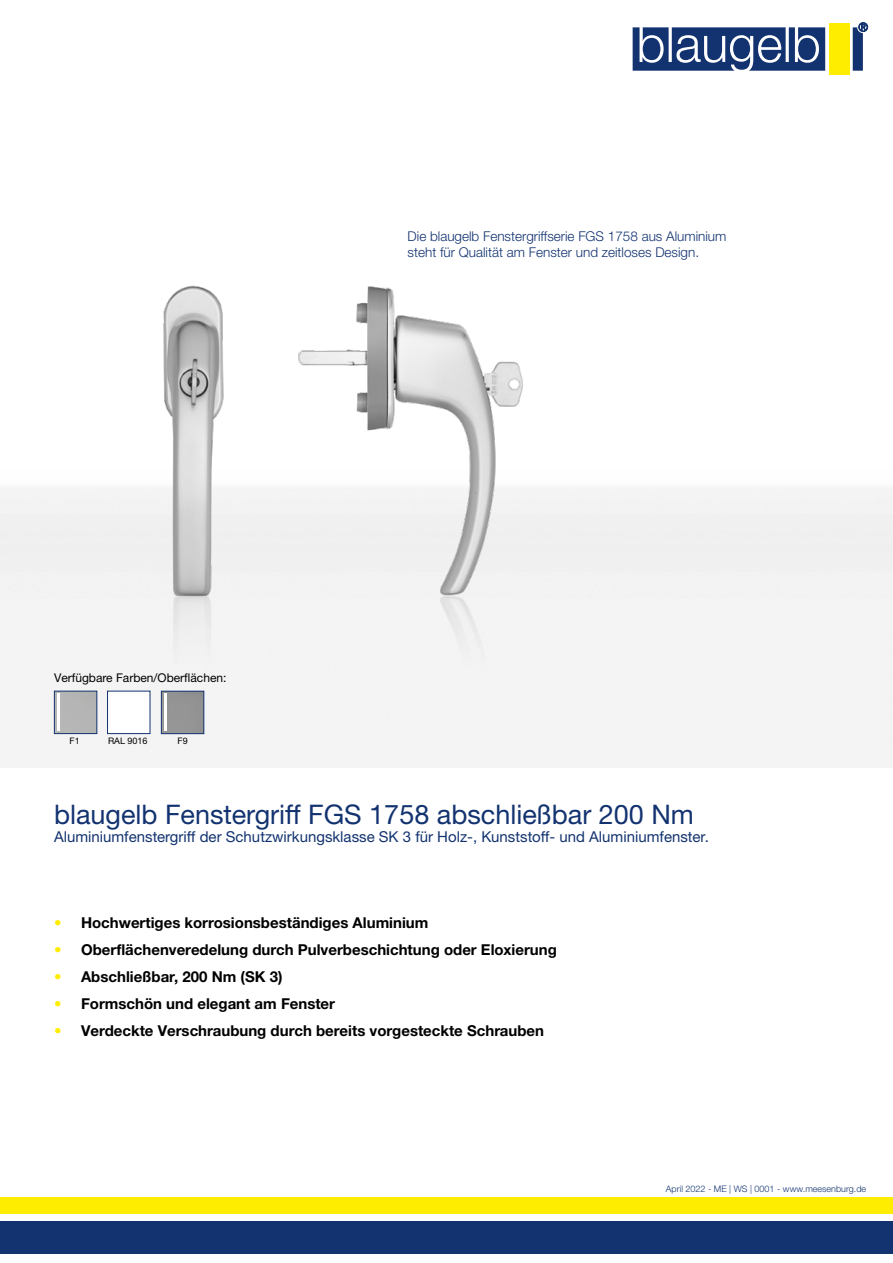
<style>
.page{position:relative;width:893px;height:1263px;background:#fff}
.page>*{position:absolute;margin:0;border:0;box-sizing:border-box;transform-origin:0 0}
.t1{font:27px "Helvetica Neue World 55 Roman";color:#133370}
.t2{font:700 15px "Helvetica Neue World 75";color:#000}
.t3{font:15px "Helvetica Neue World 55 Roman";color:#133370}
.t4{font:300 13.5px/16.2px "Helvetica Neue LT Std";color:#133370}
.t5{font:12px "Helvetica Neue World 55 Roman";color:#000}
.t6{font:9px "Helvetica Neue World 45 Lt";color:#133370}
.t7{font:9px "Helvetica Neue World 55 Roman";color:#000}
.s1{color:#ffed00}
</style>
<div class="page">
<div style="left:0;top:1222px;width:893px;height:32px;background:#133370"></div>
<div style="left:0;top:1197px;width:893px;height:17px;background:#ffed00"></div>
<svg style="left:633px;top:22px;width:235px;height:49px"></svg>
<div style="left:829px;top:23px;width:20px;height:51px;background:#ffed00"></div>
<img style="left:78px;top:285px;width:457px;height:464px">
<div style="left:107px;top:691px;width:43px;height:43px;background:#fff;border:1px solid #133370"></div>
<img style="left:163px;top:693px;width:39px;height:39px">
<div style="left:161px;top:691px;width:43px;height:43px;border:1px solid #133370"></div>
<hr style="left:164px;top:693px;width:2px;height:38px;background:#fff">
<img style="left:56px;top:693px;width:39px;height:39px">
<div style="left:54px;top:691px;width:43px;height:43px;border:1px solid #133370"></div>
<hr style="left:57px;top:693px;width:2px;height:38px;background:#fff">
<p class="t5" style="left:54px;top:671px;width:174px">Verfügbare Farben/Oberflächen:</p>
<p class="t7" style="left:70px;top:736px;width:12px">F1</p>
<p class="t7" style="left:108px;top:736px;width:41px">RAL 9016</p>
<p class="t7" style="left:178px;top:736px;width:12px">F9</p>
<p class="t4" style="left:408px;top:227px;width:320px">Die blaugelb Fenstergriffserie FGS 1758 aus Aluminium steht für Qualität am Fenster und zeitloses Design.</p>
<h1 class="t1" style="left:54px;top:798px;width:641px">blaugelb Fenstergriff FGS 1758 abschließbar 200 Nm</h1>
<p class="t3" style="left:54px;top:828px;width:656px">Aluminiumfenstergriff der Schutzwirkungsklasse SK 3 für Holz-, Kunststoff- und Aluminiumfenster.</p>
<p class="t2" style="left:54px;top:914px;width:376px"><span class="s1">•</span> Hochwertiges korrosionsbeständiges Aluminium</p>
<p class="t2" style="left:54px;top:941px;width:504px"><span class="s1">•</span> Oberflächenveredelung durch Pulverbeschichtung oder Eloxierung</p>
<p class="t2" style="left:54px;top:968px;width:230px"><span class="s1">•</span> Abschließbar, 200 Nm (SK 3)</p>
<p class="t2" style="left:54px;top:995px;width:283px"><span class="s1">•</span> Formschön und elegant am Fenster</p>
<p class="t2" style="left:54px;top:1022px;width:492px"><span class="s1">•</span> Verdeckte Verschraubung durch bereits vorgesteckte Schrauben</p>
<p class="t6" style="left:666px;top:1183px;width:202px">April 2022 - ME | WS | 0001 - www.meesenburg.de</p>
</div>
